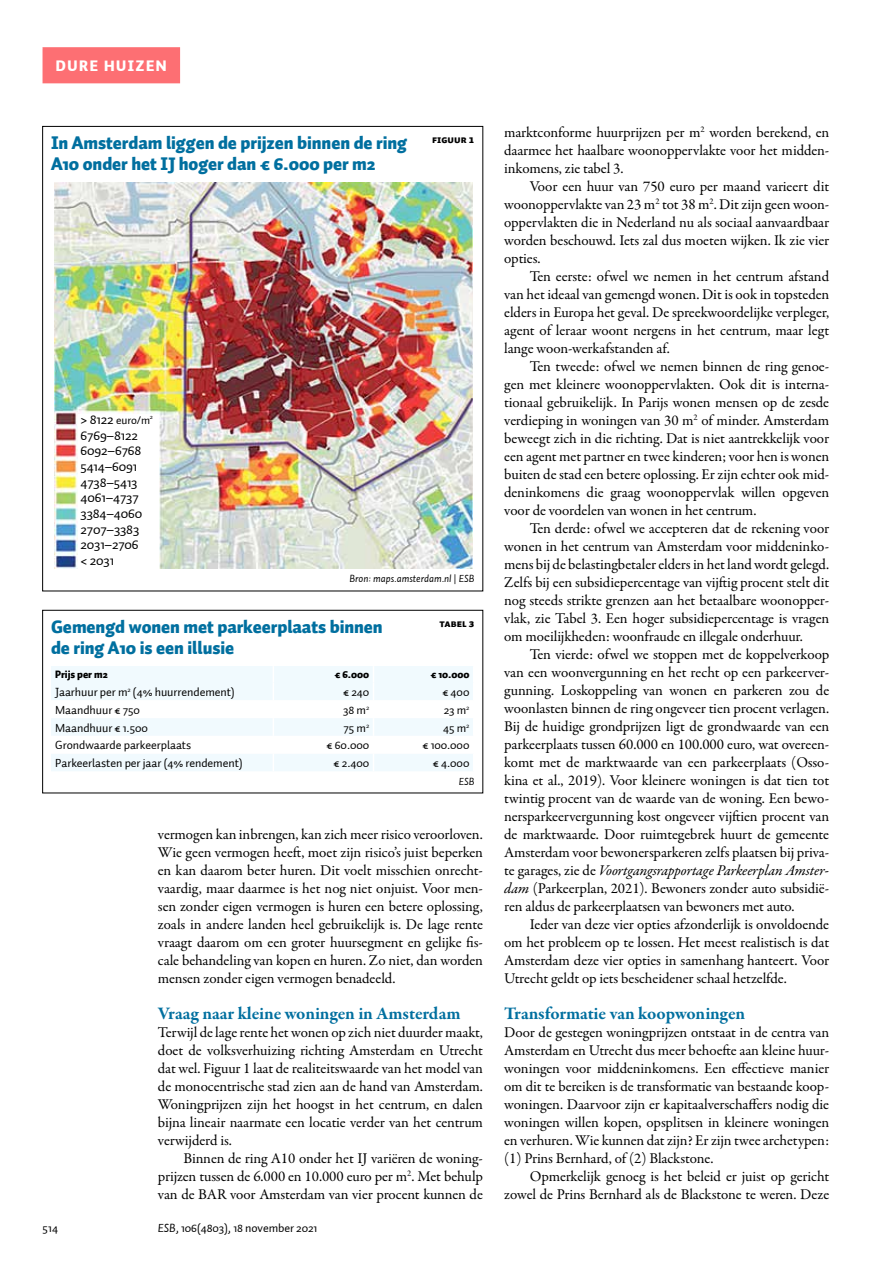
<style>
.page{position:relative;width:893px;height:1263px;background:#fff}
.page>*{position:absolute;margin:0;border:0;box-sizing:border-box;transform-origin:0 0}
.t1{font:900 18px/21px "Auto 1";letter-spacing:-.005em;color:#006f9f}
.t2{font:700 18px "Garamond Premr Pro";letter-spacing:-.005em;color:#006f9f}
.t3{font:15px/18px "Garamond Premr Pro";letter-spacing:-.005em;color:#000;text-align:justify}
.t4{font:900 15px "Auto 1";letter-spacing:.1em;color:#fff}
.t5{font:13.95px/15.8px "Auto 1";letter-spacing:-.01em;color:#000101}
.t6{font:12px "Auto 1";letter-spacing:-.005em;color:#000}
.t7{font:11.4px "Auto 1";color:#000101}
.t8{font:italic 10.5px "Auto 1";color:#000}
.t9{font:900 10.5px "Auto 1";letter-spacing:-.005em;color:#000}
.t10{font:10.5px "Auto 1 Black Sm Cp";color:#000}
.t11{font:6.6px "Auto 1";color:#000101}
.s1{font-size:13.95px}
.s2{font-style:normal}
.s3{font-style:italic}
</style>
<div class="page">
<img style="left:54px;top:183px;width:419px;height:386px">
<div style="left:78px;top:415px;width:81px;height:154px;background:#fff"></div>
<div style="left:43px;top:610px;width:440px;height:183px;border:1px solid #000"></div>
<svg style="left:51px;top:666px;width:422px;height:105px"></svg>
<div style="left:43px;top:48px;width:136px;height:35px;background:#fd6f73"></div>
<hr style="left:43px;top:47px;width:137px;height:2px;background:#fd6f73">
<hr style="left:179px;top:49px;width:1px;height:33px;background:#fd6f73">
<hr style="left:43px;top:82px;width:137px;height:1px;background:#fd6f73">
<p class="t4" style="left:56px;top:56px;width:112px">DURE HUIZEN</p>
<p class="t1" style="left:51px;top:133px;width:358px">In Amsterdam liggen de prijzen binnen de ring<br>A10 onder het IJ hoger dan € 6.000 per m2</p>
<p class="t10" style="left:432px;top:133px;width:44px">FIGUUR 1</p>
<p class="t7" style="left:81px;top:413px;width:71px"><span class="s1">&gt; 8122</span> euro/m</p>
<p class="t11" style="left:150px;top:412px;width:5px">2</p>
<p class="t5" style="left:81px;top:427px;width:63px">6769–8122<br>6092–6768<br>5414–6091<br>4738–5413<br>4061–4737<br>3384–4060<br>2707–3383<br>2031–2706 &lt; 2031</p>
<p class="t8" style="left:349px;top:572px;width:126px">Bron: maps.amsterdam.nl <span class="s2">|</span> ESB</p>
<p class="t1" style="left:51px;top:616px;width:333px">Gemengd wonen met parkeerplaats binnen de ring A10 is een illusie</p>
<p class="t10" style="left:440px;top:617px;width:36px">TABEL 3</p>
<p class="t9" style="left:55px;top:668px;width:54px">Prijs per m2</p>
<p class="t9" style="left:334px;top:668px;width:36px">€ 6.000</p>
<p class="t9" style="left:430px;top:668px;width:40px">€ 10.000</p>
<p class="t6" style="left:55px;top:685px;width:181px">Jaarhuur per m<sup>2</sup> (4% huurrendement)</p>
<p class="t6" style="left:343px;top:685px;width:28px">€ 240</p>
<p class="t6" style="left:442px;top:685px;width:29px">€ 400</p>
<p class="t6" style="left:55px;top:702px;width:86px">Maandhuur € 750</p>
<p class="t6" style="left:343px;top:702px;width:28px">38 m<sup>2</sup></p>
<p class="t6" style="left:444px;top:702px;width:27px">23 m<sup>2</sup></p>
<p class="t6" style="left:55px;top:720px;width:94px">Maandhuur € 1.500</p>
<p class="t6" style="left:344px;top:720px;width:27px">75 m<sup>2</sup></p>
<p class="t6" style="left:443px;top:720px;width:28px">45 m<sup>2</sup></p>
<p class="t6" style="left:55px;top:738px;width:137px">Grondwaarde parkeerplaats</p>
<p class="t6" style="left:327px;top:738px;width:44px">€ 60.000</p>
<p class="t6" style="left:422px;top:738px;width:49px">€ 100.000</p>
<p class="t6" style="left:55px;top:755px;width:189px">Parkeerlasten per jaar (4% rendement)</p>
<p class="t6" style="left:334px;top:755px;width:37px">€ 2.400</p>
<p class="t6" style="left:433px;top:755px;width:38px">€ 4.000</p>
<p class="t8" style="left:459px;top:775px;width:17px">ESB</p>
<p class="t3" style="left:158px;top:826px;width:327px">vermogen kan inbrengen, kan zich meer risico veroorloven.<br>Wie geen vermogen heeft, moet zijn risico’s juist beperken en kan daarom beter huren. Dit voelt misschien onrecht&shy;vaardig, maar daarmee is het nog niet onjuist. Voor men&shy;sen zonder eigen vermogen is huren een betere oplossing, zoals in andere landen heel gebruikelijk is. De lage rente vraagt daarom om een groter huursegment en gelijke fis&shy;cale behandeling van kopen en huren. Zo niet, dan worden mensen zonder eigen vermogen benadeeld.</p>
<p class="t2" style="left:158px;top:1002px;width:304px">Vraag naar kleine woningen in Amsterdam</p>
<p class="t3" style="left:158px;top:1024px;width:326px">Terwijl de lage rente het wonen op zich niet duurder maakt, doet de volksverhuizing richting Amsterdam en Utrecht dat wel. Figuur 1 laat de realiteitswaarde van het model van de monocentrische stad zien aan de hand van Amsterdam.<br>Woningprijzen zijn het hoogst in het centrum, en dalen bijna lineair naarmate een locatie verder van het centrum verwijderd is.</p>
<p class="t3" style="left:158px;top:1150px;width:326px;text-indent:26px">Binnen de ring A10 onder het IJ variëren de woning&shy;prijzen tussen de 6.000 en 10.000 euro per m<sup>2</sup>. Met behulp van de BAR voor Amsterdam van vier procent kunnen de</p>
<p class="t6" style="left:43px;top:1221px;width:17px">514</p>
<p class="t6" style="left:158px;top:1221px;width:161px"><span class="s3">ESB</span>, 106(4803), 18 november 2021</p>
<p class="t3" style="left:504px;top:124px;width:326px">marktconforme huurprijzen per m<sup>2</sup> worden berekend, en daarmee het haalbare woonoppervlakte voor het midden&shy;inkomens, zie tabel 3.</p>
<p class="t3" style="left:504px;top:178px;width:327px;text-indent:26px">Voor een huur van 750 euro per maand varieert dit woonoppervlakte van 23 m<sup>2</sup> tot 38 m<sup>2</sup>. Dit zijn geen woon&shy;oppervlakten die in Nederland nu als sociaal aanvaardbaar worden beschouwd. Iets zal dus moeten wijken. Ik zie vier opties.</p>
<p class="t3" style="left:504px;top:268px;width:327px;text-indent:26px">Ten eerste: ofwel we nemen in het centrum afstand van het ideaal van gemengd wonen. Dit is ook in topsteden elders in Europa het geval. De spreekwoordelijke verpleger, agent of leraar woont nergens in het centrum, maar legt lange woon-werkafstanden af.</p>
<p class="t3" style="left:504px;top:358px;width:327px;text-indent:26px">Ten tweede: ofwel we nemen binnen de ring genoe&shy;gen met kleinere woonoppervlakten. Ook dit is interna&shy;tionaal gebruikelijk. In Parijs wonen mensen op de zesde verdieping in woningen van 30 m<sup>2</sup> of minder. Amsterdam beweegt zich in die richting. Dat is niet aantrekkelijk voor een agent met partner en twee kinderen; voor hen is wonen buiten de stad een betere oplossing. Er zijn echter ook mid&shy;deninkomens die graag woonoppervlak willen opgeven voor de voordelen van wonen in het centrum.</p>
<p class="t3" style="left:504px;top:520px;width:326px;text-indent:26px">Ten derde: ofwel we accepteren dat de rekening voor wonen in het centrum van Amsterdam voor middeninko&shy;mens bij de belastingbetaler elders in het land wordt gelegd.<br>Zelfs bij een subsidiepercentage van vijftig procent stelt dit nog steeds strikte grenzen aan het betaalbare woonopper&shy;vlak, zie Tabel 3. Een hoger subsidiepercentage is vragen om moeilijkheden: woonfraude en illegale onderhuur.</p>
<p class="t3" style="left:504px;top:646px;width:327px;text-indent:26px">Ten vierde: ofwel we stoppen met de koppelverkoop van een woonvergunning en het recht op een parkeerver&shy;gunning. Loskoppeling van wonen en parkeren zou de woonlasten binnen de ring ongeveer tien procent verlagen.<br>Bij de huidige grondprijzen ligt de grondwaarde van een parkeerplaats tussen 60.000 en 100.000 euro, wat overeen&shy;komt met de marktwaarde van een parkeerplaats (Osso&shy;kina et al., 2019). Voor kleinere woningen is dat tien tot twintig procent van de waarde van de woning. Een bewo&shy;nersparkeervergunning kost ongeveer vijftien procent van de marktwaarde. Door ruimtegebrek huurt de gemeente Amsterdam voor bewonersparkeren zelfs plaatsen bij priva&shy;te garages, zie de <span class="s3">Voortgangsrapportage Parkeerplan Amster&shy;dam</span> (Parkeerplan, 2021). Bewoners zonder auto subsidië&shy;ren aldus de parkeerplaatsen van bewoners met auto.</p>
<p class="t3" style="left:504px;top:916px;width:326px;text-indent:26px">Ieder van deze vier opties afzonderlijk is onvoldoende om het probleem op te lossen. Het meest realistisch is dat Amsterdam deze vier opties in samenhang hanteert. Voor Utrecht geldt op iets bescheidener schaal hetzelfde.</p>
<p class="t2" style="left:504px;top:1002px;width:243px">Transformatie van koopwoningen</p>
<p class="t3" style="left:504px;top:1024px;width:326px">Door de gestegen woningprijzen ontstaat in de centra van Amsterdam en Utrecht dus meer behoefte aan kleine huur&shy;woningen voor middeninkomens. Een effectieve manier om dit te bereiken is de transformatie van bestaande koop&shy;woningen. Daarvoor zijn er kapitaalverschaffers nodig die woningen willen kopen, opsplitsen in kleinere woningen en verhuren. Wie kunnen dat zijn? Er zijn twee archetypen: (1) Prins Bernhard, of (2) Blackstone.</p>
<p class="t3" style="left:504px;top:1168px;width:327px;text-align:right">Opmerkelijk genoeg is het beleid er juist op gericht zowel de Prins Bernhard als de Blackstone te weren. Deze</p>
</div>
